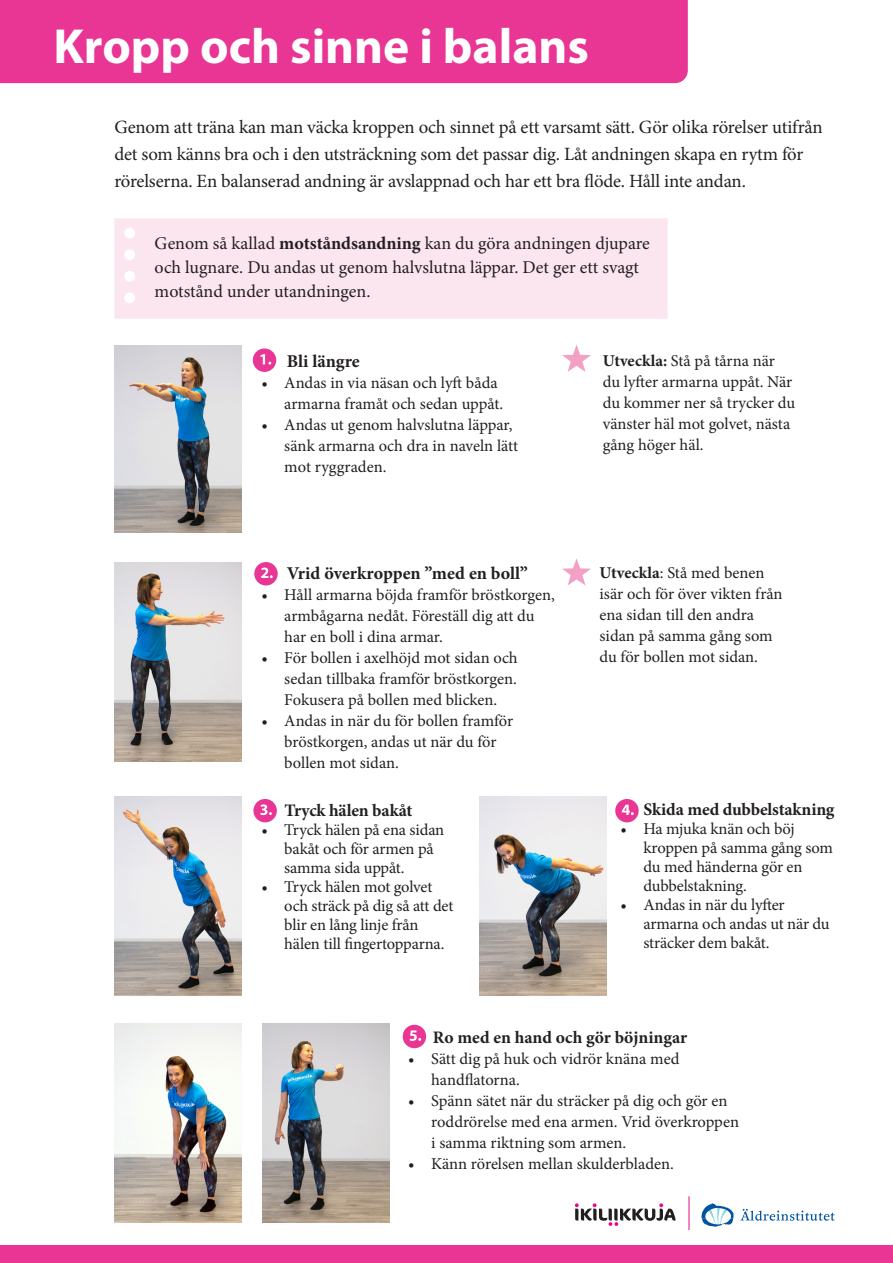
<style>
.page{position:relative;width:893px;height:1263px;background:#fff}
.page>*{position:absolute;margin:0;border:0;box-sizing:border-box;transform-origin:0 0}
.t1{font:700 49.5px "Myriad Pro";color:#fff}
.t2{font:18.75px/27px "Minion Pro";letter-spacing:-.01em;color:#231f20}
.t3{font:18px/24px "Minion Pro";letter-spacing:-.005em;color:#231f20}
.t4{font:700 18px "Minion Pro";letter-spacing:-.005em;color:#231f20}
.t5{font:700 17.55px "Minion Pro";letter-spacing:-.005em;color:#231f20}
.t6{font:16.5px/21px "Minion Pro";letter-spacing:-.005em;color:#231f20}
.s1{font-weight:700}
</style>
<div class="page">
<svg style="left:575px;top:1203px;width:101px;height:23px"></svg>
<div style="left:0;top:0;width:688px;height:83px;background:#e93593"></div>
<div style="left:114px;top:218px;width:554px;height:101px;background:#fbe5ee"></div>
<div style="left:253px;top:348px;width:23px;height:24px;background:#e93593;border-radius:50%"></div>
<svg style="left:260px;top:354px;width:11px;height:11px"></svg>
<div style="left:254px;top:562px;width:24px;height:23px;background:#e93593;border-radius:50%"></div>
<svg style="left:261px;top:567px;width:12px;height:11px"></svg>
<div style="left:253px;top:799px;width:24px;height:23px;background:#e93593;border-radius:50%"></div>
<svg style="left:260px;top:804px;width:12px;height:11px"></svg>
<div style="left:615px;top:799px;width:24px;height:23px;background:#e93593;border-radius:50%"></div>
<svg style="left:622px;top:805px;width:12px;height:10px"></svg>
<img style="left:114px;top:345px;width:127px;height:188px">
<img style="left:114px;top:562px;width:127px;height:199px">
<img style="left:479px;top:796px;width:127px;height:199px">
<img style="left:114px;top:796px;width:127px;height:200px">
<img style="left:114px;top:1023px;width:127px;height:200px">
<img style="left:263px;top:1023px;width:126px;height:199px">
<div style="left:403px;top:1025px;width:23px;height:23px;background:#e93593;border-radius:50%"></div>
<svg style="left:410px;top:1030px;width:11px;height:11px"></svg>
<div style="left:0;top:1246px;width:893px;height:17px;background:#e93593"></div>
<svg style="left:562px;top:345px;width:29px;height:27px"></svg>
<svg style="left:562px;top:558px;width:29px;height:27px"></svg>
<svg style="left:701px;top:1203px;width:33px;height:23px"></svg>
<svg style="left:740px;top:1209px;width:95px;height:12px"></svg>
<hr style="left:688px;top:1196px;width:2px;height:34px;background:#e93593">
<h1 class="t1" style="left:54px;top:14px;width:537px">Kropp och sinne i balans</h1>
<p class="t2" style="left:114px;top:114px;width:710px">Genom att träna kan man väcka kroppen och sinnet på ett varsamt sätt. Gör olika rörelser utifrån det som känns bra och i den utsträckning som det passar dig. Låt andningen skapa en rytm för rörelserna. En balanserad andning är avslappnad och har ett bra flöde. Håll inte andan.</p>
<p class="t3" style="left:155px;top:231px;width:497px">Genom så kallad <span class="s1">motståndsandning</span> kan du göra andningen djupare och lugnare. Du andas ut genom halvslutna läppar. Det ger ett svagt motstånd under utandningen.</p>
<p class="t4" style="left:261px;top:349px;width:100px">1. Bli längre</p>
<p class="t6" style="left:284px;top:373px;width:220px;text-indent:-23px">• Andas in via näsan och lyft båda armarna framåt och sedan uppåt.</p>
<p class="t6" style="left:284px;top:415px;width:235px;text-indent:-23px">• Andas ut genom halvslutna läppar, sänk armarna och dra in naveln lätt mot ryggraden.</p>
<p class="t4" style="left:261px;top:561px;width:268px">2. Vrid överkroppen ”med en boll”</p>
<p class="t6" style="left:284px;top:585px;width:272px;text-indent:-23px">• Håll armarna böjda framför bröstkorgen, armbågarna nedåt. Föreställ dig att du har en boll i dina armar.</p>
<p class="t6" style="left:284px;top:648px;width:235px;text-align:justify;text-indent:-23px">• För bollen i axelhöjd mot sidan och sedan tillbaka framför bröstkorgen.<br>Fokusera på bollen med blicken.</p>
<p class="t6" style="left:284px;top:711px;width:230px;text-indent:-23px">• Andas in när du för bollen framför bröstkorgen, andas ut när du för bollen mot sidan.</p>
<p class="t5" style="left:261px;top:798px;width:153px">3. Tryck hälen bakåt</p>
<p class="t6" style="left:284px;top:820px;width:161px;line-height:18.9px;text-indent:-23px">• Tryck hälen på ena sidan bakåt och för armen på samma sida uppåt.</p>
<p class="t6" style="left:284px;top:877px;width:171px;line-height:18.9px;text-indent:-23px">• Tryck hälen mot golvet och sträck på dig så att det blir en lång linje från hälen till fingertopparna.</p>
<p class="t6" style="left:603px;top:350px;width:194px"><span class="s1">Utveckla:</span> Stå på tårna när du lyfter armarna uppåt. När du kommer ner så trycker du vänster häl mot golvet, nästa gång höger häl.</p>
<p class="t6" style="left:600px;top:563px;width:185px"><span class="s1">Utveckla</span>: Stå med benen isär och för över vikten från ena sidan till den andra sidan på samma gång som du för bollen mot sidan.</p>
<p class="t5" style="left:621px;top:797px;width:216px">4. Skida med dubbelstakning</p>
<p class="t6" style="left:643px;top:820px;width:191px;line-height:18.9px;text-indent:-23px">• Ha mjuka knän och böj kroppen på samma gång som du med händerna gör en dubbelstakning.</p>
<p class="t6" style="left:643px;top:895px;width:188px;line-height:18.9px;text-indent:-23px">• Andas in när du lyfter armarna och andas ut när du sträcker dem bakåt.</p>
<p class="t5" style="left:408px;top:1025px;width:280px">5. Ro med en hand och gör böjningar</p>
<p class="t6" style="left:431px;top:1048px;width:250px;text-indent:-23px">• Sätt dig på huk och vidrör knäna med handflatorna.</p>
<p class="t6" style="left:431px;top:1090px;width:309px;text-indent:-23px">• Spänn sätet när du sträcker på dig och gör en roddrörelse med ena armen. Vrid överkroppen i samma riktning som armen.</p>
<p class="t6" style="left:408px;top:1153px;width:267px">• Känn rörelsen mellan skulderbladen.</p>
</div>
